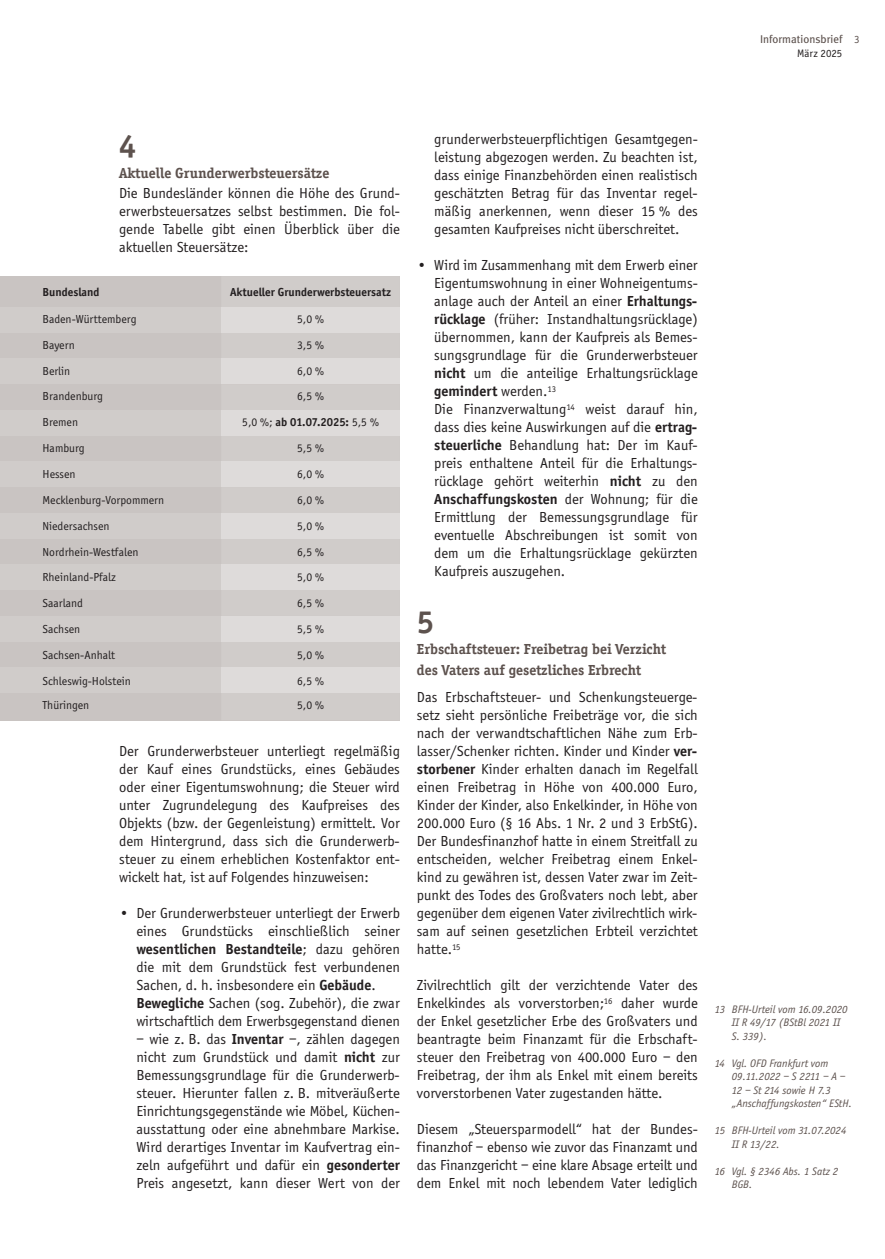
<style>
.page{position:relative;width:885px;height:1259px;background:#fff}
.page>*{position:absolute;margin:0;border:0;box-sizing:border-box;transform-origin:0 0}
.t1{font:700 33px "Officina Serif";color:#5d524e}
.t2{font:15px/18px "Officina Sans";color:#231f20;text-align:justify}
.t3{font:700 15px/21px "Officina Serif";color:#5d524e}
.t4{font:12px "Officina Sans";color:#231f20}
.t5{font:700 12px "Officina Sans";color:#231f20}
.t6{font:italic 11.25px/13.5px "Officina Sans";color:#5d524e}
.t7{font:11.25px "Meta Plus";color:#5d524e}
.t8{font:11.25px "Officina Sans";color:#231f20}
.s1{font-family:"Officina Sans"}
.s2{font-weight:400}
.s3{font-weight:700}
.s4{color:#fff}
</style>
<div class="page">
<div style="left:0;top:276px;width:400px;height:444px;background:#c9c4c2"></div>
<div style="left:0;top:307px;width:221px;height:26px;background:#d0ccca"></div>
<div style="left:0;top:358px;width:221px;height:26px;background:#d0ccca"></div>
<div style="left:0;top:410px;width:221px;height:25px;background:#d0ccca"></div>
<div style="left:0;top:461px;width:221px;height:26px;background:#d0ccca"></div>
<div style="left:0;top:513px;width:221px;height:25px;background:#d0ccca"></div>
<div style="left:0;top:564px;width:221px;height:26px;background:#d0ccca"></div>
<div style="left:0;top:616px;width:221px;height:25px;background:#d0ccca"></div>
<div style="left:0;top:667px;width:221px;height:26px;background:#d0ccca"></div>
<svg style="left:221px;top:435px;width:179px;height:207px"></svg>
<div style="left:221px;top:307px;width:179px;height:26px;background:#dedbda"></div>
<div style="left:221px;top:358px;width:179px;height:26px;background:#dedbda"></div>
<div style="left:221px;top:410px;width:179px;height:25px;background:#dedbda"></div>
<div style="left:221px;top:461px;width:179px;height:26px;background:#dedbda"></div>
<div style="left:221px;top:513px;width:179px;height:25px;background:#dedbda"></div>
<div style="left:221px;top:564px;width:179px;height:26px;background:#dedbda"></div>
<div style="left:221px;top:616px;width:179px;height:25px;background:#dedbda"></div>
<div style="left:221px;top:667px;width:179px;height:26px;background:#dedbda"></div>
<p class="t7" style="left:760px;top:32px;width:101px">Informationsbrief <span class="s1">3</span></p>
<p class="t8" style="left:797px;top:49px;width:47px">März 2025</p>
<h1 class="t1" style="left:119px;top:133px;width:19px">4</h1>
<p class="t3" style="left:119px;top:163px;width:212px">Aktuelle Grunderwerbsteuersätze</p>
<p class="t2" style="left:119px;top:185px;width:282px">Die Bundesländer können die Höhe des Grund&shy;erwerbsteuersatzes selbst bestimmen. Die fol&shy;gende Tabelle gibt einen Überblick über die aktuellen Steuersätze:</p>
<p class="t5" style="left:43px;top:287px;width:59px">Bundesland</p>
<p class="t5" style="left:230px;top:287px;width:162px">Aktueller Grunderwerbsteuersatz</p>
<p class="t4" style="left:43px;top:314px;width:95px">Baden-Württemberg</p>
<p class="t4" style="left:297px;top:314px;width:28px">5,0 %</p>
<p class="t4" style="left:43px;top:340px;width:34px">Bayern</p>
<p class="t4" style="left:297px;top:340px;width:28px">3,5 %</p>
<p class="t4" style="left:43px;top:366px;width:29px">Berlin</p>
<p class="t4" style="left:297px;top:366px;width:28px">6,0 %</p>
<p class="t4" style="left:43px;top:392px;width:62px">Brandenburg</p>
<p class="t4" style="left:297px;top:392px;width:28px">6,5 %</p>
<p class="t4" style="left:43px;top:417px;width:37px">Bremen</p>
<p class="t5" style="left:242px;top:417px;width:138px"><span class="s2">5,0 %;</span> ab 01.07.2025: <span class="s2">5,5 %</span></p>
<p class="t4" style="left:43px;top:443px;width:44px">Hamburg</p>
<p class="t4" style="left:297px;top:443px;width:28px">5,5 %</p>
<p class="t4" style="left:43px;top:469px;width:35px">Hessen</p>
<p class="t4" style="left:297px;top:469px;width:28px">6,0 %</p>
<p class="t4" style="left:43px;top:495px;width:123px">Mecklenburg-Vorpommern</p>
<p class="t4" style="left:297px;top:495px;width:28px">6,0 %</p>
<p class="t4" style="left:43px;top:521px;width:68px">Niedersachsen</p>
<p class="t4" style="left:297px;top:521px;width:28px">5,0 %</p>
<p class="t4" style="left:43px;top:547px;width:97px">Nordrhein-Westfalen</p>
<p class="t4" style="left:297px;top:547px;width:28px">6,5 %</p>
<p class="t4" style="left:43px;top:573px;width:75px">Rheinland-Pfalz</p>
<p class="t4" style="left:297px;top:573px;width:28px">5,0 %</p>
<p class="t4" style="left:43px;top:598px;width:42px">Saarland</p>
<p class="t4" style="left:297px;top:598px;width:28px">6,5 %</p>
<p class="t4" style="left:43px;top:624px;width:39px">Sachsen</p>
<p class="t4" style="left:297px;top:624px;width:28px">5,5 %</p>
<p class="t4" style="left:43px;top:650px;width:74px">Sachsen-Anhalt</p>
<p class="t4" style="left:297px;top:650px;width:28px">5,0 %</p>
<p class="t4" style="left:43px;top:676px;width:90px">Schleswig-Holstein</p>
<p class="t4" style="left:297px;top:676px;width:28px">6,5 %</p>
<p class="t4" style="left:43px;top:700px;width:48px">Thüringen</p>
<p class="t4" style="left:297px;top:700px;width:28px">5,0 %</p>
<p class="t2" style="left:119px;top:743px;width:282px">Der Grunderwerbsteuer unterliegt regelmäßig der Kauf eines Grundstücks, eines Gebäudes oder einer Eigentumswohnung; die Steuer wird unter Zugrundelegung des Kaufpreises des Objekts (bzw. der Gegenleistung) ermittelt. Vor dem Hintergrund, dass sich die Grunderwerb&shy;steuer zu einem erheblichen Kostenfaktor ent&shy;wickelt hat, ist auf Folgendes hinzuweisen:</p>
<p class="t2" style="left:136px;top:905px;width:265px;text-indent:-17px">• Der Grunderwerbsteuer unterliegt der Erwerb eines Grundstücks einschließlich seiner <span class="s3">wesentlichen Bestandteile</span>; dazu gehören die mit dem Grundstück fest verbundenen Sachen, d. h. insbesondere ein <span class="s3">Gebäude</span>.</p>
<p class="t2" style="left:119px;top:995px;width:282px;text-align:right"><span class="s4">•</span> <span class="s3">Bewegliche</span> Sachen (sog. Zubehör), die zwar wirtschaftlich dem Erwerbsgegenstand dienen</p>
<p class="t2" style="left:136px;top:1031px;width:265px">– wie z. B. das <span class="s3">Inventar</span> –, zählen dagegen nicht zum Grundstück und damit <span class="s3">nicht</span> zur Bemessungsgrundlage für die Grunderwerb&shy;steuer. Hierunter fallen z. B. mitveräußerte Einrichtungsgegenstände wie Möbel, Küchen&shy;ausstattung oder eine abnehmbare Markise.<br>Wird derartiges Inventar im Kaufvertrag ein&shy;zeln aufgeführt und dafür ein <span class="s3">gesonderter </span>Preis angesetzt, kann dieser Wert von der</p>
<p class="t2" style="left:434px;top:131px;width:265px">grunderwerbsteuerpflichtigen Gesamtgegen&shy;leistung abgezogen werden. Zu beachten ist, dass einige Finanzbehörden einen realistisch geschätzten Betrag für das Inventar regel&shy;mäßig anerkennen, wenn dieser 15 % des gesamten Kaufpreises nicht überschreitet.</p>
<p class="t2" style="left:434px;top:257px;width:265px;text-indent:-17px">• Wird im Zusammenhang mit dem Erwerb einer Eigentumswohnung in einer Wohneigentums&shy;anlage auch der Anteil an einer <span class="s3">Erhaltungs&shy;rücklage</span> (früher: Instandhaltungsrücklage) übernommen, kann der Kaufpreis als Bemes&shy;sungsgrundlage für die Grunderwerbsteuer <span class="s3">nicht</span> um die anteilige Erhaltungsrücklage <span class="s3">gemindert</span> werden.<sup>13</sup></p>
<p class="t2" style="left:434px;top:401px;width:265px;text-indent:-17px"><span class="s4">•</span> Die Finanzverwaltung<sup>14</sup> weist darauf hin, dass dies keine Auswirkungen auf die <span class="s3">ertrag&shy;steuerliche</span> Behandlung hat: Der im Kauf&shy;preis enthaltene Anteil für die Erhaltungs&shy;rücklage gehört weiterhin <span class="s3">nicht</span> zu den <span class="s3">Anschaffungskosten</span> der Wohnung; für die Ermittlung der Bemessungsgrundlage für eventuelle Abschreibungen ist somit von dem um die Erhaltungsrücklage gekürzten Kaufpreis auszugehen.</p>
<h1 class="t1" style="left:417px;top:609px;width:19px">5</h1>
<p class="t3" style="left:417px;top:640px;width:250px">Erbschaftsteuer: Freibetrag bei Verzicht des Vaters auf gesetzliches Erbrecht</p>
<p class="t2" style="left:417px;top:689px;width:282px">Das Erbschaftsteuer- und Schenkungsteuerge&shy;setz sieht persönliche Freibeträge vor, die sich nach der verwandtschaftlichen Nähe zum Erb&shy;lasser/Schenker richten. Kinder und Kinder <span class="s3">ver&shy;storbener</span> Kinder erhalten danach im Regelfall einen Freibetrag in Höhe von 400.000 Euro, Kinder der Kinder, also Enkelkinder, in Höhe von 200.000 Euro (§ 16 Abs. 1 Nr. 2 und 3 ErbStG).<br>Der Bundesfinanzhof hatte in einem Streitfall zu entscheiden, welcher Freibetrag einem Enkel&shy;kind zu gewähren ist, dessen Vater zwar im Zeit&shy;punkt des Todes des Großvaters noch lebt, aber gegenüber dem eigenen Vater zivilrechtlich wirk&shy;sam auf seinen gesetzlichen Erbteil verzichtet hatte.<sup>15</sup></p>
<p class="t2" style="left:417px;top:977px;width:282px">Zivilrechtlich gilt der verzichtende Vater des Enkelkindes als vorverstorben;<sup>16</sup> daher wurde der Enkel gesetzlicher Erbe des Großvaters und beantragte beim Finanzamt für die Erbschaft&shy;steuer den Freibetrag von 400.000 Euro – den Freibetrag, der ihm als Enkel mit einem bereits vorverstorbenen Vater zugestanden hätte.</p>
<p class="t2" style="left:417px;top:1121px;width:282px">Diesem „Steuersparmodell“ hat der Bundes&shy;finanzhof – ebenso wie zuvor das Finanzamt und das Finanzgericht – eine klare Absage erteilt und dem Enkel mit noch lebendem Vater lediglich</p>
<p class="t6" style="left:731px;top:1003px;width:117px;text-indent:-17px">13 BFH-Urteil vom 16.09.2020<br>II R 49/17 (BStBl 2021 II<br>S. 339).</p>
<p class="t6" style="left:731px;top:1057px;width:122px;text-indent:-17px">14 Vgl. OFD Frankfurt vom<br>09.11.2022 – S 2211 – A –<br>12 – St 214 sowie H 7.3 „Anschaffungskosten“ EStH.</p>
<p class="t6" style="left:731px;top:1124px;width:116px;text-indent:-17px">15 BFH-Urteil vom 31.07.2024<br>II R 13/22.</p>
<p class="t6" style="left:731px;top:1165px;width:108px;text-indent:-17px">16 Vgl. § 2346 Abs. 1 Satz 2<br>BGB.</p>
</div>
